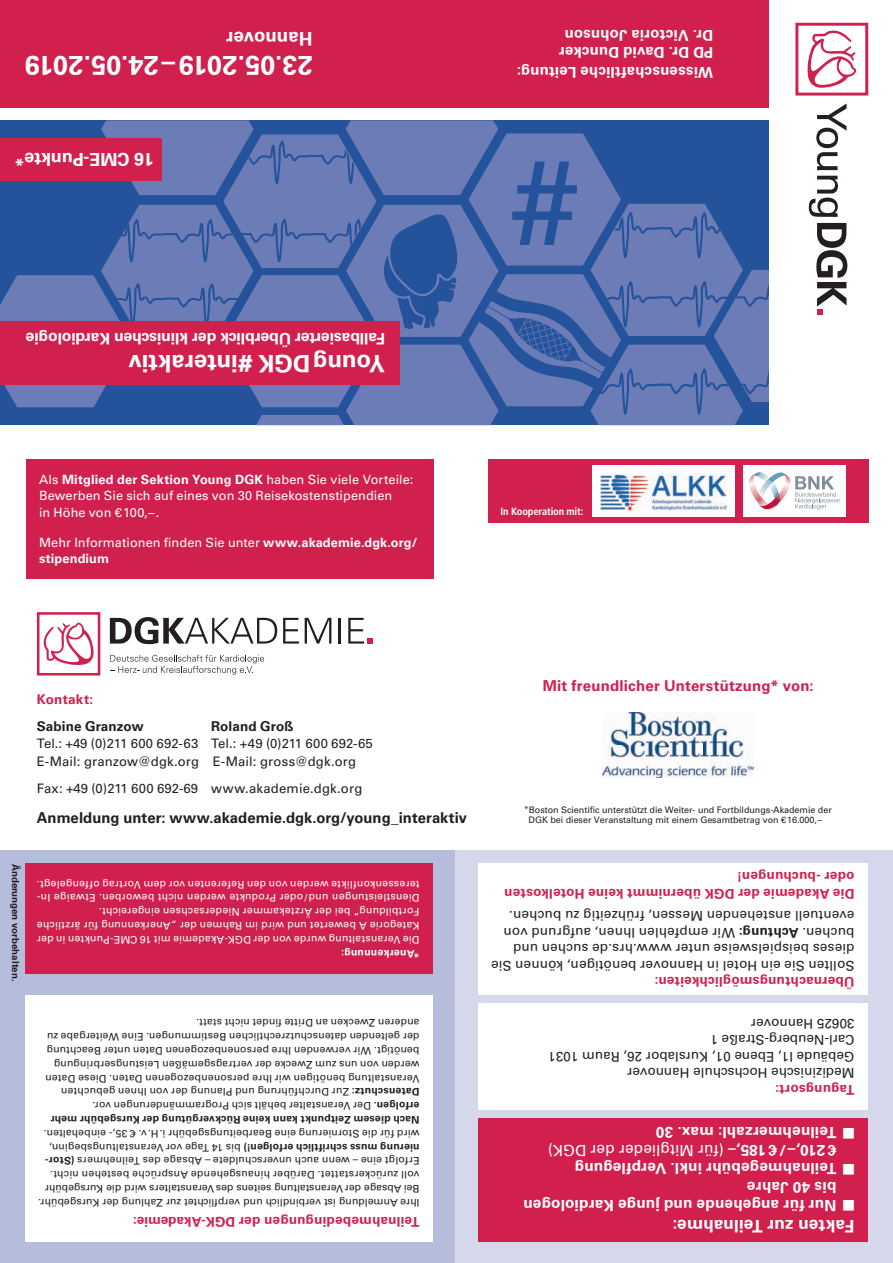
<style>
.page{position:relative;width:893px;height:1263px;background:#fff}
.page>*{position:absolute;margin:0;border:0;box-sizing:border-box;transform-origin:0 0}
.t1{font:700 27px "Univers LT Std";letter-spacing:-.005em;color:#fff}
.t2{font:700 24px "Univers LT Std";letter-spacing:-.005em;color:#fff}
.t3{font:700 18.75px "Univers LT Std";color:#fff}
.t4{font:700 18px "Univers LT Std";letter-spacing:-.005em;color:#fff}
.t5{font:700 17.25px "Univers LT Std";letter-spacing:.005em;color:#fff}
.t6{font:700 15.9px "Univers LT Std";letter-spacing:-.01em;color:#fff}
.t7{font:700 15.3px/18px "Univers LT Std";letter-spacing:.01em;color:#fff}
.t8{font:700 15px/20.2px "Univers LT Std";letter-spacing:.015em;color:#fff}
.t9{font:700 15px "Univers LT Std";color:#231f20}
.t10{font:700 15px "Univers LT Std";letter-spacing:.015em;color:#d1204e}
.t11{font:13.5px/16.5px "Univers LT Std";letter-spacing:.005em;color:#231f20}
.t12{font:700 13.5px/16.5px "Univers LT Std";letter-spacing:.015em;color:#d1204e}
.t13{font:700 13.5px "Univers LT Std";letter-spacing:.005em;color:#231f20}
.t14{font:13.05px/17.2px "Univers LT Std";letter-spacing:.01em;color:#231f20}
.t15{font:12.75px/16.5px "Univers LT Std";letter-spacing:.005em;color:#fff}
.t16{font:10.5px/13.8px "Univers LT Std";letter-spacing:.015em;color:#231f20}
.t17{font:10.5px/13.8px "Univers LT Std";letter-spacing:.025em;color:#fff}
.t18{font:700 condensed 10.5px "Frutiger LT Std";letter-spacing:-.015em;color:#fff}
.t19{font:700 10.5px "Univers LT Std";letter-spacing:.025em;color:#fff}
.t20{font:700 9.75px "Univers LT Std";color:#231f20}
.t21{font:9px/9.8px "Univers LT Std";letter-spacing:-.005em;color:#231f20}
.s1{font-weight:700}
.s2{font-size:8.25px}
.s3{font-weight:400}
</style>
<div class="page">
<svg style="left:0;top:120px;width:769px;height:305px;background:#4c6aab"></svg>
<svg style="left:384px;top:214px;width:73px;height:115px;background:#3a5fa3"></svg>
<svg style="left:476px;top:161px;width:293px;height:254px;background:#516cac"></svg>
<svg style="left:101px;top:219px;width:275px;height:43px;background:#5a72b0"></svg>
<svg style="left:101px;top:283px;width:141px;height:38px;background:#5a72b0"></svg>
<svg style="left:101px;top:141px;width:275px;height:43px;background:#5f74b2"></svg>
<div style="left:0;top:0;width:770px;height:108px;background:#d1204e"></div>
<div style="left:0;top:850px;width:893px;height:413px;background:#d5d8eb"></div>
<div style="left:0;top:850px;width:455px;height:413px;background:#b6bcdb"></div>
<div style="left:477px;top:1003px;width:390px;height:107px;background:#fff"></div>
<div style="left:477px;top:863px;width:390px;height:132px;background:#fff"></div>
<div style="left:477px;top:1118px;width:390px;height:124px;background:#d1204e"></div>
<div style="left:26px;top:995px;width:407px;height:247px;background:#fff"></div>
<svg style="left:807px;top:30px;width:49px;height:58px"></svg>
<div style="left:795px;top:23px;width:73px;height:73px;border:3px solid #d1204e"></div>
<svg style="left:809px;top:103px;width:38px;height:212px"></svg>
<div style="left:0;top:321px;width:400px;height:64px;background:#d1204e"></div>
<img style="left:603px;top:712px;width:150px;height:66px">
<div style="left:26px;top:863px;width:407px;height:111px;background:#d1204e"></div>
<div style="left:0;top:138px;width:162px;height:43px;background:#d1204e"></div>
<div style="left:488px;top:459px;width:380px;height:63px;background:#d1204e"></div>
<div style="left:743px;top:465px;width:102px;height:52px;background:#fff"></div>
<svg style="left:749px;top:472px;width:91px;height:38px"></svg>
<div style="left:592px;top:465px;width:143px;height:52px;background:#fff"></div>
<img style="left:600px;top:473px;width:127px;height:37px">
<div style="left:26px;top:459px;width:408px;height:119px;background:#d1204e"></div>
<svg style="left:44px;top:623px;width:50px;height:42px"></svg>
<div style="left:37px;top:612px;width:63px;height:63px;border:3px solid #d1204e"></div>
<svg style="left:110px;top:617px;width:167px;height:27px"></svg>
<svg style="left:283px;top:618px;width:16px;height:25px"></svg>
<svg style="left:305px;top:618px;width:26px;height:25px"></svg>
<hr style="left:339px;top:618px;width:2px;height:25px;background:#231f20">
<svg style="left:348px;top:618px;width:25px;height:25px"></svg>
<svg style="left:110px;top:655px;width:154px;height:20px"></svg>
<h3 class="t3" style="left:312px;top:50px;width:88px;rotate:-180deg">Hannover</h3>
<h1 class="t1" style="left:312px;top:81px;width:289px;rotate:-180deg">23.05.2019 – 24.05.2019</h1>
<h3 class="t4" style="left:154px;top:170px;width:141px;rotate:-180deg">16 CME-Punkte*</h3>
<h3 class="t8" style="left:713px;top:45px;width:150px;rotate:-180deg">Dr. Victoria Johnson</h3>
<h3 class="t8" style="left:713px;top:82px;width:198px;rotate:-180deg">Wissenschaftliche Leitung:<br>PD Dr. David Duncker</h3>
<h3 class="t6" style="left:385px;top:348px;width:361px;rotate:-180deg">Fallbasierter Überblick der klinischen Kardiologie</h3>
<h2 class="t2" style="left:385px;top:377px;width:258px;rotate:-180deg">Young DGK # interaktiv</h2>
<p class="t15" style="left:39px;top:471px;width:376px">Als <span class="s1">Mitglied der Sektion Young DGK</span> haben Sie viele Vorteile:<br>Bewerben Sie sich auf eines von 30 Reisekostenstipen dien<br>in Höhe von € 100,– .</p>
<p class="t15" style="left:39px;top:534px;width:380px">Mehr Informationen finden Sie unter <span class="s1">www.akademie.dgk.org/ stipendium</span></p>
<p class="t18" style="left:500px;top:506px;width:84px">In Kooperation mit:</p>
<p class="t20" style="left:21px;top:863px;width:119px;rotate:90deg">Änderungen vorbehalten.</p>
<p class="t12" style="left:37px;top:691px;width:58px">Kontakt:</p>
<p class="t13" style="left:37px;top:718px;width:108px">Sabine Granzow</p>
<p class="t14" style="left:37px;top:735px;width:164px">Tel.: +49 (0) 211 600 692-63<br>E-Mail: granzow@dgk.org</p>
<p class="t14" style="left:37px;top:779px;width:163px">Fax: +49 (0) 211 600 692-69</p>
<p class="t13" style="left:211px;top:718px;width:84px">Roland Groß</p>
<p class="t14" style="left:211px;top:735px;width:163px">Tel.: +49 (0) 211 600 692-65<br>E-Mail: gross@dgk.org</p>
<p class="t14" style="left:211px;top:779px;width:153px">www.akademie.dgk.org</p>
<h3 class="t9" style="left:37px;top:809px;width:432px">Anmeldung unter: www.akademie.dgk.org/young_interaktiv</h3>
<p class="t17" style="left:420px;top:946px;width:384px;rotate:-180deg">Die Veranstaltung wurde von der DGK-Akademie mit 16 CME-Punkten in der Kategorie A bewertet und wird im Rahmen der „Anerkennung für ärztliche Fortbildung“ bei der Ärztekammer Niedersachsen eingereicht.<br>Dienstleistungen und / oder Produkte werden nicht beworben. Etwaige In&shy;teressenkonflikte werden von den Referenten vor dem Vortrag offengelegt.</p>
<p class="t19" style="left:420px;top:959px;width:80px;rotate:-180deg">*Anerkennung:</p>
<p class="t16" style="left:420px;top:1126px;width:376px;rotate:-180deg"><span class="s1">Nach diesem Zeitpunkt kann keine Rückvergütung der Kursgebühr mehr erfolgen.</span> Der Veranstalter behält sich Programmänder ungen vor.<br><span class="s1">Datenschutz:</span> Zur Durchführung und Planung der von Ihnen gebuchten Veranstaltung benötigen wir Ihre personenbezogenen Daten. Diese Daten werden von uns zum Zwecke der vertragsgemäßen Leistungserbringung benötigt. Wir verwenden Ihre personenbezogenen Daten unter Beachtung der geltenden datenschutzrechtlichen Bestimmungen. Eine Weitergabe zu anderen Zwecken an Dritte findet nicht statt.</p>
<p class="t16" style="left:420px;top:1209px;width:383px;rotate:-180deg">Ihre Anmeldung ist verbindlich und verpflichtet zur Zahlung der Kursgebühr.<br>Bei Absage der Veranstaltung seitens des Veranstalters wird die Kursgebühr voll zurückerstattet. Darüber hinausgehende Ansprüche bestehen nicht.<br>Erfolgt eine – wenn auch unverschuldete – Absage des Teilnehmers <span class="s1">(Stor&shy;nierung muss schriftlich erfolgen!)</span> bis 14 Tage vor Veranstaltungsbeginn, wird für die Stornierung eine Bearbeitungsgebühr i. H. v. € 35,- einbehalten.</p>
<p class="t12" style="left:420px;top:1230px;width:288px;rotate:-180deg">Teilnahmebedingungen der DGK-Akademie:</p>
<h3 class="t10" style="left:543px;top:677px;width:272px">Mit freundlicher Unterstützung* von:</h3>
<p class="t21" style="left:529px;top:805px;width:305px;text-indent:-5px"><span class="s2">*</span> Boston Scientific unterstützt die Weiter- und Fortbildungs-Akademie der<br>DGK bei dieser Veranstaltung mit einem Gesamtbetrag von € 16.000,–</p>
<p class="t12" style="left:854px;top:901px;width:352px;rotate:-180deg">Die Akademie der DGK übernimmt keine Hotel kosten oder -buchungen!</p>
<p class="t11" style="left:854px;top:973px;width:365px;rotate:-180deg">Sollten Sie ein Hotel in Hannover benötigen, können Sie dieses beispielsweise unter www.hrs.de suchen und buchen. <span class="s1">Achtung:</span> Wir empfehlen Ihnen, aufgrund von eventuell anstehenden Messen, frühzeitig zu buchen.</p>
<p class="t12" style="left:854px;top:990px;width:201px;rotate:-180deg">Übernachtungsmöglichkeiten:</p>
<p class="t11" style="left:854px;top:1081px;width:308px;rotate:-180deg">Medizinische Hochschule Hannover<br>Gebäude I1, Ebene 01, Kurslabor 26, Raum 1031<br>Carl-Neuberg-Straße 1<br>30625 Hannover</p>
<p class="t12" style="left:854px;top:1098px;width:81px;rotate:-180deg">Tagungsort:</p>
<h3 class="t7" style="left:854px;top:1141px;width:200px;rotate:-180deg">■ Teilnehmerzahl: max. 30</h3>
<h3 class="t7" style="left:836px;top:1177px;width:290px;text-indent:-18px;rotate:-180deg">■ Teilnahmegebühr inkl. Verpflegung<br>€ 210,– / € 185,– <span class="s3">(für Mitglieder der DGK)</span></h3>
<h3 class="t7" style="left:836px;top:1214px;width:314px;text-indent:-18px;rotate:-180deg">■ Nur für angehende und junge Kardiologen bis 40 Jahre</h3>
<h3 class="t5" style="left:854px;top:1236px;width:183px;rotate:-180deg">Fakten zur Teilnahme:</h3>
</div>
